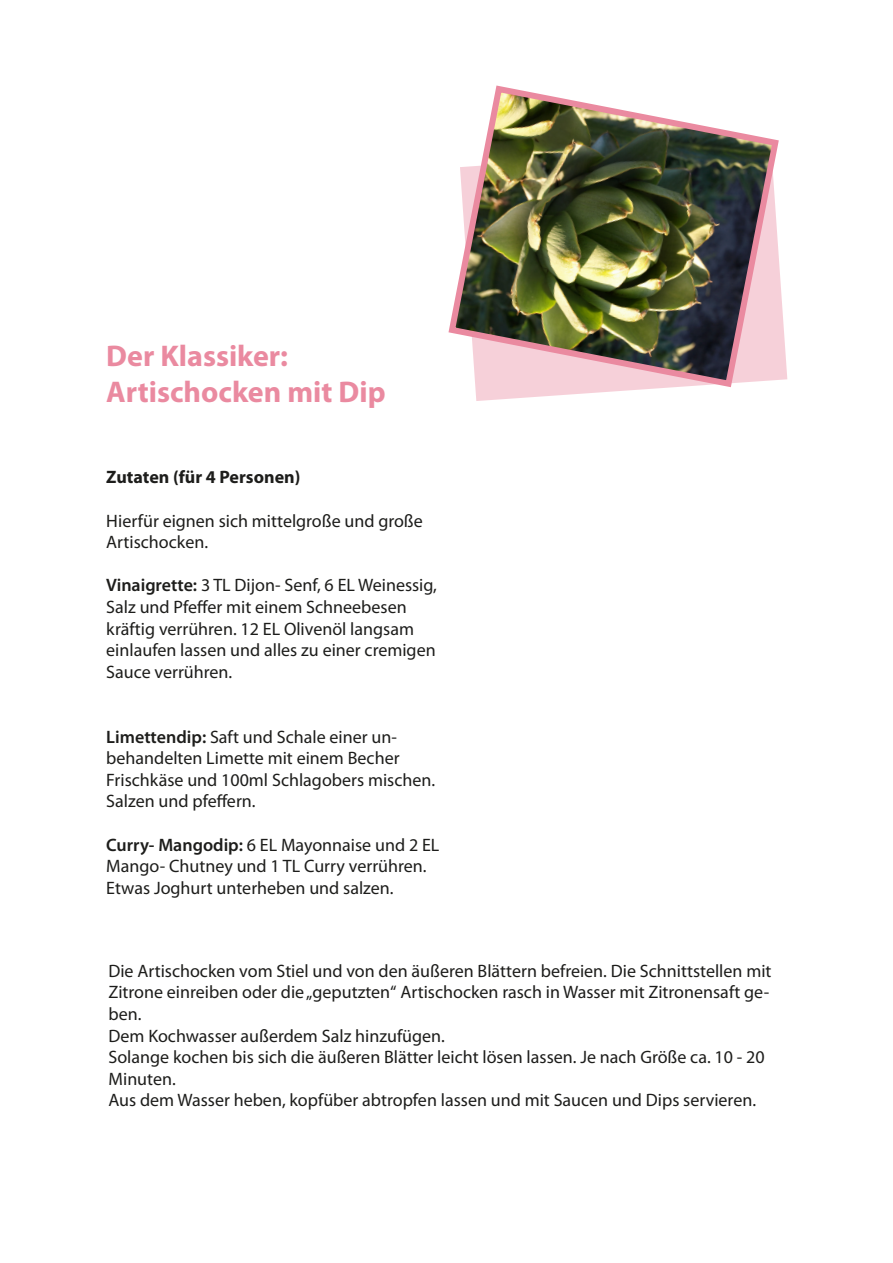
<style>
.page{position:relative;width:893px;height:1263px;background:#fff}
.page>*{position:absolute;margin:0;border:0;box-sizing:border-box;transform-origin:0 0}
.t1{font:700 30px/36px "Myriad Pro";color:#ea8aa0}
.t2{font:18px/21.6px "Myriad Pro";color:#1d1d1b}
.t3{font:700 18px "Myriad Pro";color:#1d1d1b}
.s1{font-weight:600}
</style>
<div class="page">
<svg style="left:475px;top:306px;width:312px;height:95px"></svg>
<img style="left:448px;top:85px;width:334px;height:306px">
<h1 class="t1" style="left:106px;top:337px;width:281px">Der Klassiker:<br>Artischocken mit Dip</h1>
<p class="t3" style="left:106px;top:466px;width:196px">Zutaten (für 4 Personen)</p>
<p class="t2" style="left:106px;top:509px;width:318px">Hierfür eignen sich mittelgroße und große<br>Artischocken.</p>
<p class="t2" style="left:106px;top:574px;width:332px"><span class="s1">Vinaigrette:</span> 3 TL Dijon- Senf, 6 EL Weinessig, Salz und Pfeffer mit einem Schneebesen kräftig verrühren. 12 EL Olivenöl langsam einlaufen lassen und alles zu einer cremigen Sauce verrühren.</p>
<p class="t2" style="left:106px;top:725px;width:330px"><span class="s1">Limettendip:</span> Saft und Schale einer un&shy;behandelten Limette mit einem Becher Frischkäse und 100ml Schlagobers mischen.<br>Salzen und pfeffern.</p>
<p class="t2" style="left:106px;top:833px;width:335px"><span class="s1">Curry- Mangodip:</span> 6 EL Mayonnaise und 2 EL<br>Mango- Chutney und 1 TL Curry verrühren.<br>Etwas Joghurt unterheben und salzen.</p>
<p class="t2" style="left:108px;top:959px;width:665px">Die Artischocken vom Stiel und von den äußeren Blättern befreien. Die Schnittstellen mit Zitrone einreiben oder die „geputzten“ Artischocken rasch in Wasser mit Zitronensaft ge&shy;ben.<br>Dem Kochwasser außerdem Salz hinzufügen.<br>Solange kochen bis sich die äußeren Blätter leicht lösen lassen. Je nach Größe ca. 10 - 20<br>Minuten.<br>Aus dem Wasser heben, kopfüber abtropfen lassen und mit Saucen und Dips servieren.</p>
</div>
